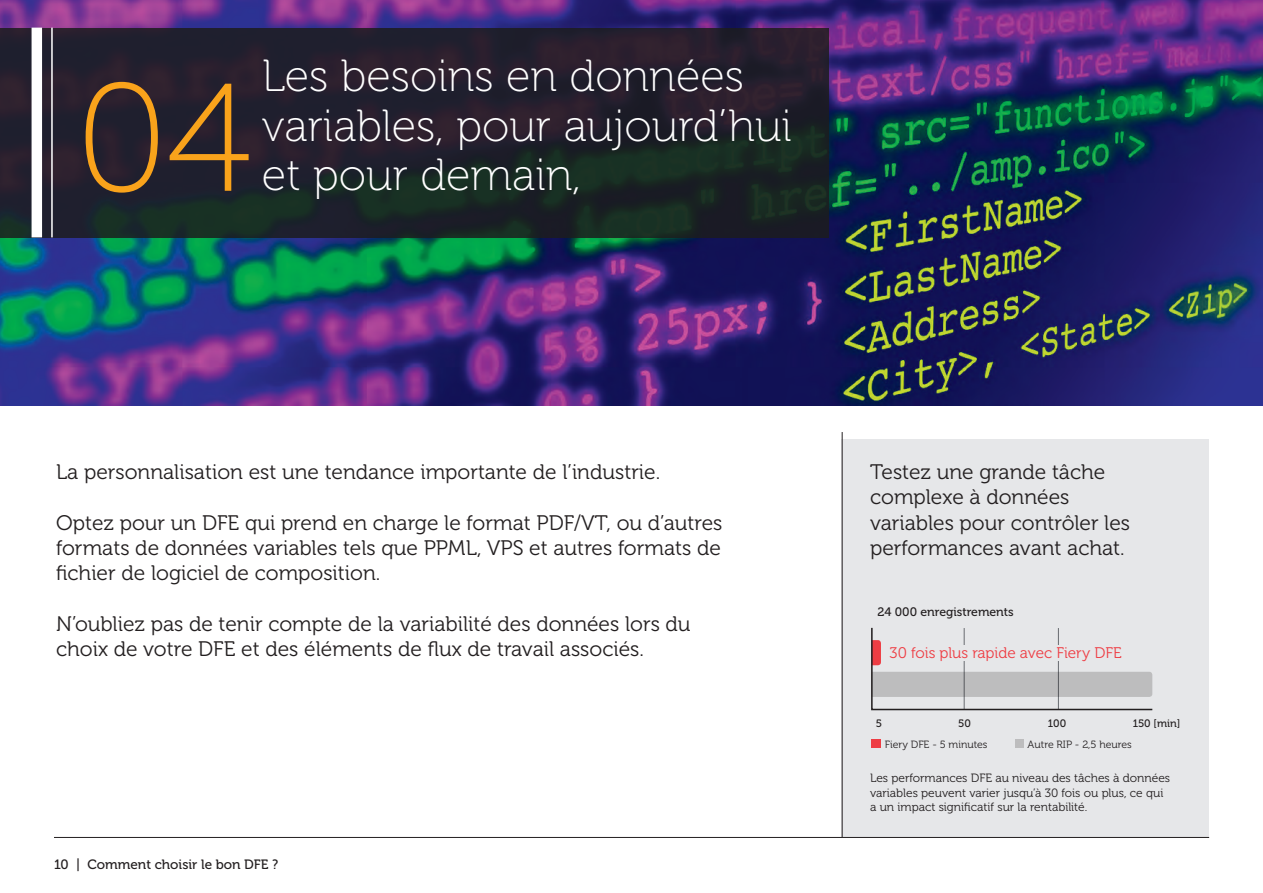
<style>
.page{position:relative;width:1263px;height:893px;background:#fff}
.page>*{position:absolute;margin:0;border:0;box-sizing:border-box;transform-origin:0 0}
.t1{font:153px "Museo 100";color:#f9a31b}
.t2{font:45px/49.5px "Museo 100";color:#fff}
.t3{font:21px/25.2px "Museo 300";color:#231f20}
.t4{font:15.3px "Museo 300";color:#ee3d44}
.t5{font:13.5px "Museo 500";color:#231f20}
.t6{font:12.3px "Museo 500";color:#231f20}
.t7{font:12px/14.4px "Museo 300";color:#231f20}
.t8{font:10.8px "Museo 500";letter-spacing:-.005em;color:#231f20}
.t9{font:10.5px "Museo 300";color:#231f20}
</style>
<div class="page">
<div style="left:842px;top:439px;width:367px;height:398px;background:#e6e7e9"></div>
<hr style="left:842px;top:432px;width:1px;height:405px;background:#231f20">
<img style="left:0;top:0;width:1263px;height:405px">
<svg style="left:0;top:28px;width:829px;height:209px;background:#20212a"></svg>
<hr style="left:51px;top:28px;width:2px;height:209px;background:#fff">
<div style="left:32px;top:28px;width:10px;height:209px;background:#fff"></div>
<svg style="left:871px;top:627px;width:282px;height:84px"></svg>
<div style="left:890px;top:645px;width:264px;height:15px;background:#e6e7e9"></div>
<div style="left:871px;top:740px;width:9px;height:8px;background:#ee3d44"></div>
<div style="left:1015px;top:740px;width:8px;height:8px;background:#bdbdbe"></div>
<hr style="left:54px;top:837px;width:1155px;height:1px;background:#231f20">
<h1 class="t1" style="left:76px;top:57px;width:177px">04</h1>
<h2 class="t2" style="left:262px;top:52px;width:531px">Les besoins en données variables, pour aujourd’hui et pour demain,</h2>
<p class="t3" style="left:56px;top:460px;width:606px">La personnalisation est une tendance importante de l’industrie.</p>
<p class="t3" style="left:56px;top:510px;width:668px;text-align:justify">Optez pour un DFE qui prend en charge le format PDF/VT, ou d’autres formats de données variables tels que PPML, VPS et autres formats de fichier de logiciel de composition.</p>
<p class="t3" style="left:56px;top:611px;width:636px">N’oubliez pas de tenir compte de la variabilité des données lors du choix de votre DFE et des éléments de flux de travail associés.</p>
<p class="t5" style="left:54px;top:857px;width:226px">10 | Comment choisir le bon DFE ?</p>
<p class="t3" style="left:870px;top:460px;width:262px">Testez une grande tâche complexe à données variables pour contrôler les performances avant achat.</p>
<p class="t6" style="left:878px;top:605px;width:138px">24 000 enregistrements</p>
<p class="t4" style="left:890px;top:645px;width:234px">30 fois plus rapide avec Fiery DFE</p>
<p class="t8" style="left:1133px;top:717px;width:49px">150 [min]</p>
<p class="t8" style="left:876px;top:717px;width:8px">5</p>
<p class="t8" style="left:958px;top:717px;width:14px">50</p>
<p class="t8" style="left:1048px;top:717px;width:20px">100</p>
<p class="t9" style="left:885px;top:739px;width:104px">Fiery DFE - 5 minutes</p>
<p class="t9" style="left:1028px;top:739px;width:106px">Autre RIP - 2,5 heures</p>
<p class="t7" style="left:870px;top:771px;width:302px">Les performances DFE au niveau des tâches à données variables peuvent varier jusqu’à 30 fois ou plus, ce qui a un impact significatif sur la rentabilité.</p>
</div>
